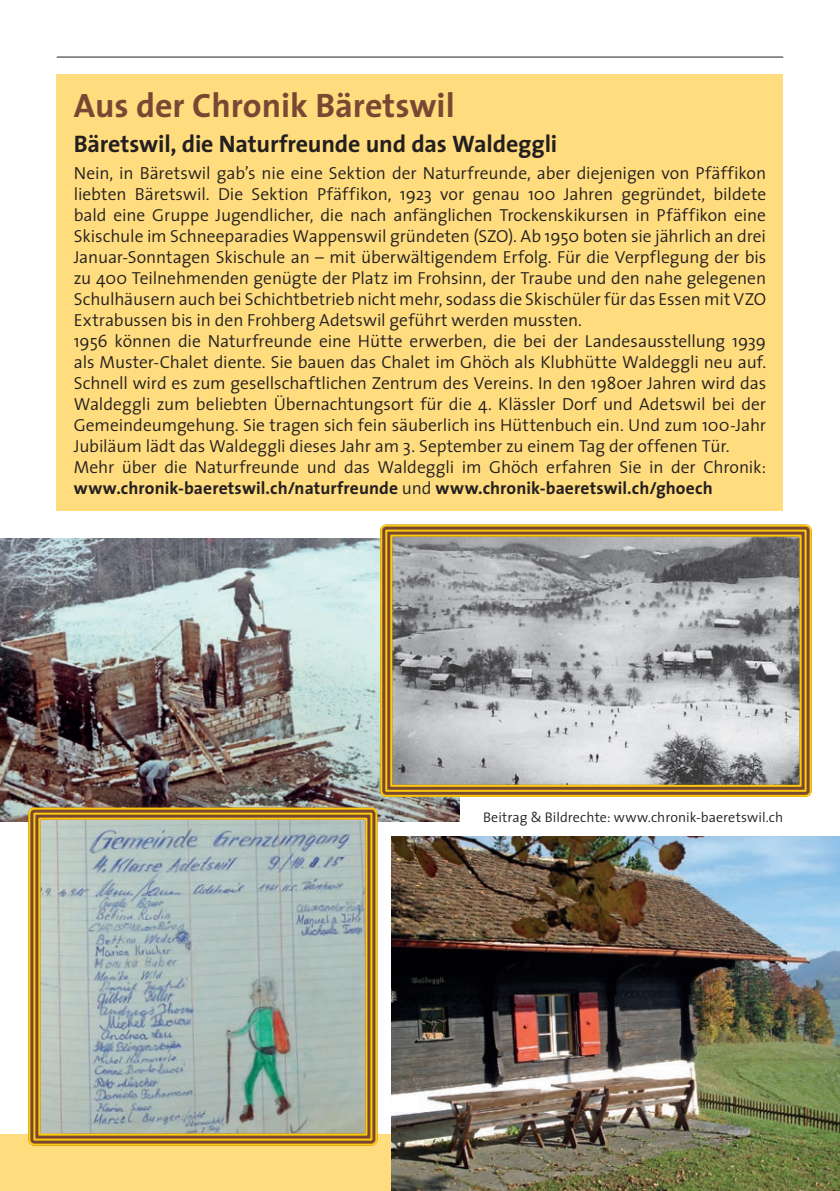
<style>
.page{position:relative;width:840px;height:1191px;background:#fff}
.page>*{position:absolute;margin:0;border:0;box-sizing:border-box;transform-origin:0 0}
.t1{font:700 34px "The Sans";color:#794833}
.t2{font:700 24px "The Sans";letter-spacing:-.005em;color:#231f20}
.t3{font:300 17.6px/21px "The Sans";letter-spacing:-.005em;color:#231f20}
.t4{font:300 14px "The Sans";letter-spacing:.005em;color:#231f20}
.s1{font-weight:700}
</style>
<div class="page">
<div style="left:0;top:1134px;width:839px;height:57px;background:#ffdc7e"></div>
<hr style="left:57px;top:57px;width:725px;height:1px;background:#231f20">
<div style="left:57px;top:74px;width:725px;height:436px;background:#ffdc7e"></div>
<img style="left:391px;top:836px;width:448px;height:355px">
<img style="left:0;top:539px;width:459px;height:283px">
<img style="left:41px;top:820px;width:323px;height:312px">
<div style="left:28px;top:807px;width:349px;height:338px;border:12px solid #794833"></div>
<div style="left:28px;top:807px;width:349px;height:338px;border:2px solid #feca0a;border-radius:5px"></div>
<div style="left:33px;top:812px;width:339px;height:328px;border:2px solid #feca0a"></div>
<div style="left:38px;top:817px;width:329px;height:318px;border:2px solid #feca0a"></div>
<img style="left:393px;top:537px;width:405px;height:247px">
<div style="left:380px;top:524px;width:431px;height:273px;border:12px solid #794833"></div>
<div style="left:380px;top:524px;width:431px;height:273px;border:2px solid #feca0a;border-radius:5px"></div>
<div style="left:385px;top:529px;width:421px;height:263px;border:2px solid #feca0a"></div>
<div style="left:390px;top:534px;width:411px;height:253px;border:2px solid #feca0a"></div>
<h1 class="t1" style="left:74px;top:77px;width:382px">Aus der Chronik Bäretswil</h1>
<h2 class="t2" style="left:74px;top:124px;width:484px">Bäretswil, die Naturfreunde und das Waldeggli</h2>
<p class="t3" style="left:74px;top:162px;width:693px">Nein, in Bäretswil gab’s nie eine Sektion der Naturfreunde, aber diejenigen von Pfäffikon liebten Bäretswil. Die Sektion Pfäffikon, 1923 vor genau 100 Jahren gegründet, bildete bald eine Gruppe Jugendlicher, die nach anfänglichen Trockenskikursen in Pfäffikon eine Skischule im Schneeparadies Wappenswil gründeten (SZO). Ab 1950 boten sie jährlich an drei Januar-Sonntagen Skischule an – mit überwältigendem Erfolg. Für die Verpflegung der bis zu 400 Teilnehmenden genügte der Platz im Frohsinn, der Traube und den nahe gelegenen Schulhäusern auch bei Schichtbetrieb nicht mehr, sodass die Skischüler für das Essen mit VZO Extrabussen bis in den Frohberg Adetswil geführt werden mussten.<br>1956 können die Naturfreunde eine Hütte erwerben, die bei der Landesausstellung 1939 als Muster-Chalet diente. Sie bauen das Chalet im Ghöch als Klubhütte Waldeggli neu auf.<br>Schnell wird es zum gesellschaftlichen Zentrum des Vereins. In den 1980er Jahren wird das Waldeggli zum beliebten Übernachtungsort für die 4. Klässler Dorf und Adetswil bei der Gemeindeumgehung. Sie tragen sich fein säuberlich ins Hüttenbuch ein. Und zum 100-Jahr Jubiläum lädt das Waldeggli dieses Jahr am 3. September zu einem Tag der offenen Tür.<br>Mehr über die Naturfreunde und das Waldeggli im Ghöch erfahren Sie in der Chronik: <span class="s1">www.chronik-baeretswil.ch/naturfreunde</span> und <span class="s1">www.chronik-baeretswil.ch/ghoech</span></p>
<p class="t4" style="left:483px;top:805px;width:301px">Beitrag &amp; Bildrechte: www.chronik-baeretswil.ch</p>
</div>
